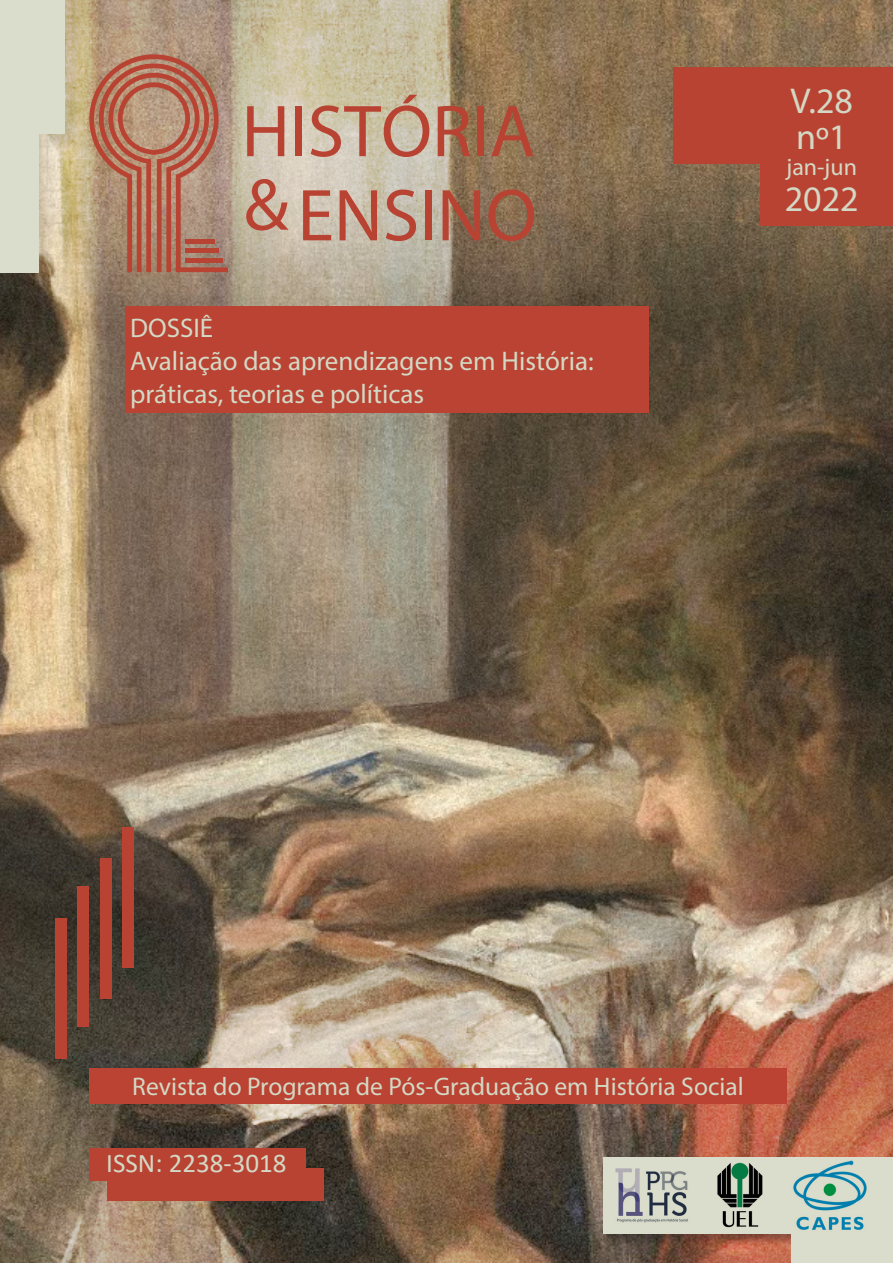
<style>
.page{position:relative;width:893px;height:1263px;background:#fff}
.page>*{position:absolute;margin:0;border:0;box-sizing:border-box;transform-origin:0 0}
.t1{font:74.1px/84.2px "Myriad Pro";color:#b94333}
.Parágrafo_básico{font:36px "Myriad Pro";color:#d3d8c4}
.Parágrafo_básico-2{font:27px "Myriad Pro";color:#d3d8c4}
.Parágrafo_básico-3{font:27px "Calibri";color:#d3d8c4}
.Parágrafo_básico-4{font:25.5px "Myriad Pro";color:#d3d8c4}
.Parágrafo_básico-5{font:24px "Myriad Pro";color:#d3d8c4}
</style>
<div class="page">
<img style="left:0;top:327px;width:893px;height:580px">
<svg style="left:0;top:0;width:893px;height:327px;background:#99886f"></svg>
<img style="left:0;top:907px;width:893px;height:356px">
<div style="left:602px;top:1156px;width:291px;height:107px;background:#231f20;opacity:.37"></div>
<div style="left:791px;top:1216px;width:102px;height:47px;background:#dbddcc"></div>
<div style="left:604px;top:1157px;width:289px;height:77px;background:#dbddcc"></div>
<img style="left:793px;top:1160px;width:74px;height:70px">
<img style="left:615px;top:1168px;width:73px;height:55px">
<img style="left:717px;top:1162px;width:46px;height:66px">
<svg style="left:89px;top:54px;width:139px;height:218px;background:#b17d67"></svg>
<div style="left:186px;top:258px;width:37px;height:5px;background:#b94333"></div>
<div style="left:186px;top:248px;width:33px;height:5px;background:#b94333"></div>
<hr style="left:186px;top:239px;width:29px;height:4px;background:#b94333">
<div style="left:89px;top:1068px;width:698px;height:36px;background:#ba4333"></div>
<div style="left:673px;top:68px;width:220px;height:96px;background:#b94333"></div>
<div style="left:760px;top:129px;width:133px;height:97px;background:#b94333"></div>
<div style="left:89px;top:1148px;width:216px;height:32px;background:#b94333"></div>
<div style="left:108px;top:1168px;width:216px;height:32px;background:#b94333"></div>
<div style="left:55px;top:919px;width:11px;height:140px;background:#b94333"></div>
<div style="left:122px;top:827px;width:12px;height:141px;background:#b94333"></div>
<div style="left:100px;top:858px;width:11px;height:140px;background:#b94333"></div>
<div style="left:78px;top:887px;width:11px;height:140px;background:#b94333"></div>
<div style="left:0;top:0;width:83px;height:291px;background:#231f20;opacity:.11"></div>
<div style="left:0;top:0;width:38px;height:272px;background:#dbddcc"></div>
<div style="left:0;top:0;width:65px;height:133px;background:#dbddcc"></div>
<div style="left:126px;top:306px;width:523px;height:107px;background:#ba4333"></div>
<h1 class="t1" style="left:242px;top:88px;width:297px">HISTÓRIA &amp;ENSINO</h1>
<p class="Parágrafo_básico-2" style="left:130px;top:311px;width:84px">DOSSIÊ</p>
<p class="Parágrafo_básico-2" style="left:130px;top:344px;width:465px">Avaliação das aprendizagens em História:</p>
<p class="Parágrafo_básico-2" style="left:130px;top:377px;width:296px">práticas, teorias e políticas</p>
<p class="Parágrafo_básico" style="left:790px;top:78px;width:64px">V.28</p>
<p class="Parágrafo_básico" style="left:796px;top:114px;width:53px">nº1</p>
<p class="Parágrafo_básico-5" style="left:786px;top:152px;width:72px">jan-jun</p>
<p class="Parágrafo_básico" style="left:785px;top:177px;width:75px">2022</p>
<p class="Parágrafo_básico-4" style="left:132px;top:1071px;width:613px">Revista do Programa de Pós-Graduação em História Social</p>
<p class="Parágrafo_básico-3" style="left:106px;top:1144px;width:182px">ISSN: 2238-3018</p>
</div>
